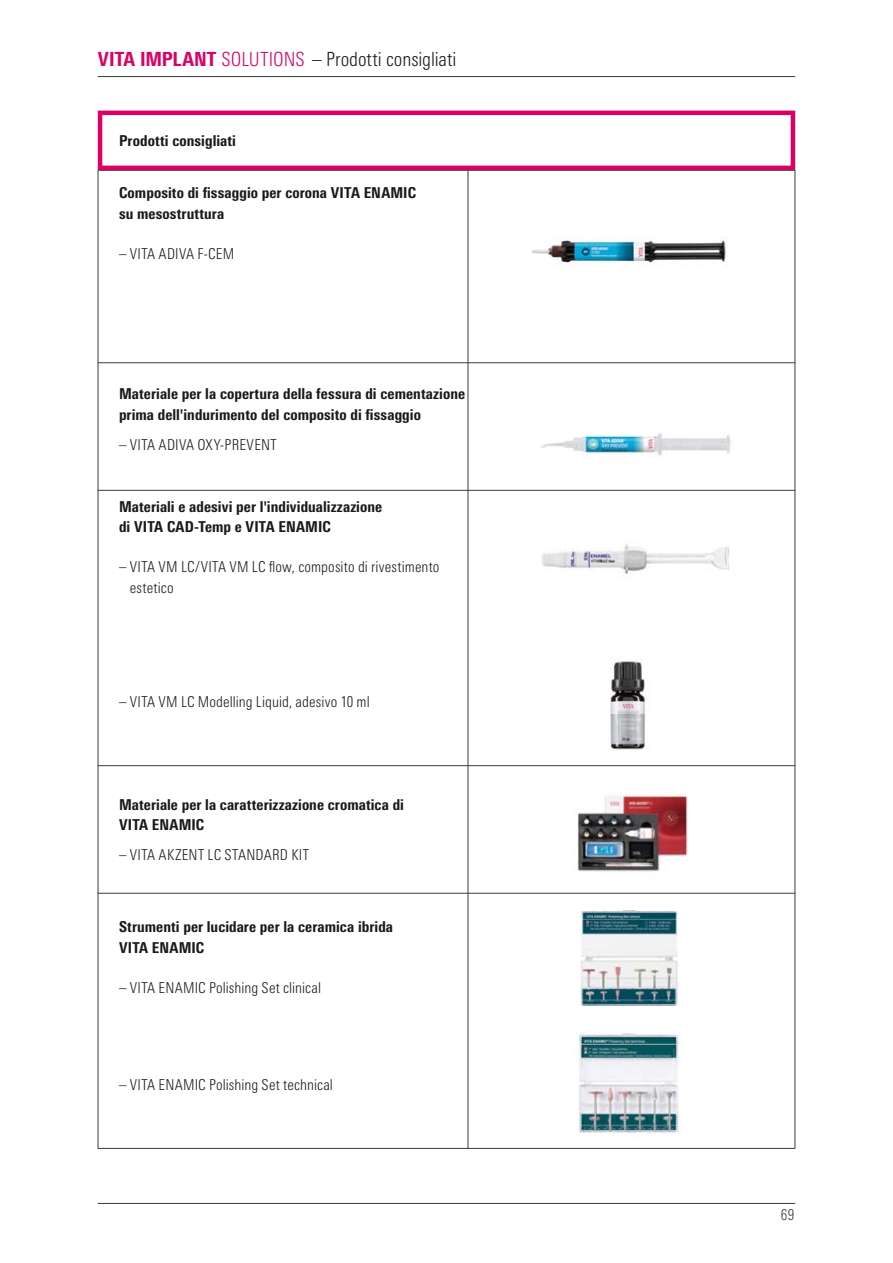
<style>
.page{position:relative;width:893px;height:1263px;background:#fff}
.page>*{position:absolute;margin:0;border:0;box-sizing:border-box;transform-origin:0 0}
.t1{font:300 condensed 19.5px "Univers Next Pro";color:#1a1a1a}
.t2{font:800 condensed 15px/20.2px "Univers Next Pro";letter-spacing:.005em;color:#1a1a1a}
.t3{font:300 condensed 15px/20.2px "Univers Next Pro";letter-spacing:.01em;color:#1a1a1a}
.t4{font:300 condensed 15px "Univers Next Pro";color:#3b3b3a}
.s1{font-weight:800;color:#dd0064}
.s2{color:#dd0064}
</style>
<div class="page">
<hr style="left:98px;top:1203px;width:697px;height:1px;background:#3b3b3a">
<hr style="left:98px;top:76px;width:697px;height:1px;background:#3b3b3a">
<hr style="left:468px;top:171px;width:1px;height:977px;background:#3b3b3a">
<hr style="left:98px;top:171px;width:1px;height:977px;background:#3b3b3a">
<hr style="left:795px;top:170px;width:1px;height:978px;background:#3b3b3a">
<hr style="left:98px;top:362px;width:697px;height:1px;background:#3b3b3a">
<hr style="left:98px;top:170px;width:697px;height:1px;background:#3b3b3a">
<hr style="left:98px;top:893px;width:697px;height:1px;background:#3b3b3a">
<hr style="left:98px;top:765px;width:697px;height:1px;background:#3b3b3a">
<hr style="left:98px;top:1148px;width:697px;height:1px;background:#3b3b3a">
<img style="left:542px;top:544px;width:187px;height:30px">
<img style="left:535px;top:433px;width:199px;height:57px">
<img style="left:532px;top:236px;width:194px;height:30px">
<img style="left:610px;top:661px;width:39px;height:89px">
<div style="left:98px;top:111px;width:697px;height:59px;border:4px solid #dd0064"></div>
<img style="left:578px;top:1033px;width:104px;height:100px">
<img style="left:577px;top:795px;width:111px;height:77px">
<img style="left:581px;top:910px;width:97px;height:96px">
<hr style="left:98px;top:490px;width:697px;height:1px;background:#3b3b3a">
<h1 class="t1" style="left:98px;top:48px;width:360px"><span class="s1">VITA IMPLANT</span> <span class="s2">SOLUTIONS</span> – Prodotti consigliati</h1>
<p class="t2" style="left:119px;top:130px;width:118px">Prodotti consigliati</p>
<p class="t2" style="left:119px;top:183px;width:298px">Composito di fissaggio per corona VITA ENAMIC su mesostruttura</p>
<p class="t3" style="left:119px;top:244px;width:117px">– VITA ADIVA F-CEM</p>
<p class="t2" style="left:119px;top:384px;width:348px">Materiale per la copertura della fessura di cementazione prima dell'indurimento del composito di fissaggio</p>
<p class="t3" style="left:119px;top:434px;width:159px">– VITA ADIVA OXY-PREVENT</p>
<p class="t2" style="left:119px;top:496px;width:265px">Materiali e adesivi per l'individualizzazione di VITA CAD-Temp e VITA ENAMIC</p>
<p class="t3" style="left:130px;top:557px;width:311px;text-indent:-11px">– VITA VM LC/VITA VM LC flow, composito di rivestimento estetico</p>
<p class="t3" style="left:119px;top:692px;width:252px">– VITA VM LC Modelling Liquid, adesivo 10 ml</p>
<p class="t2" style="left:119px;top:794px;width:286px">Materiale per la caratterizzazione cromatica di<br>VITA ENAMIC</p>
<p class="t3" style="left:119px;top:844px;width:191px">– VITA AKZENT LC STANDARD KIT</p>
<p class="t2" style="left:119px;top:917px;width:276px">Strumenti per lucidare per la ceramica ibrida<br>VITA ENAMIC</p>
<p class="t3" style="left:119px;top:977px;width:204px">– VITA ENAMIC Polishing Set clinical</p>
<p class="t3" style="left:119px;top:1074px;width:215px">– VITA ENAMIC Polishing Set technical</p>
<p class="t4" style="left:781px;top:1206px;width:15px">69</p>
</div>
